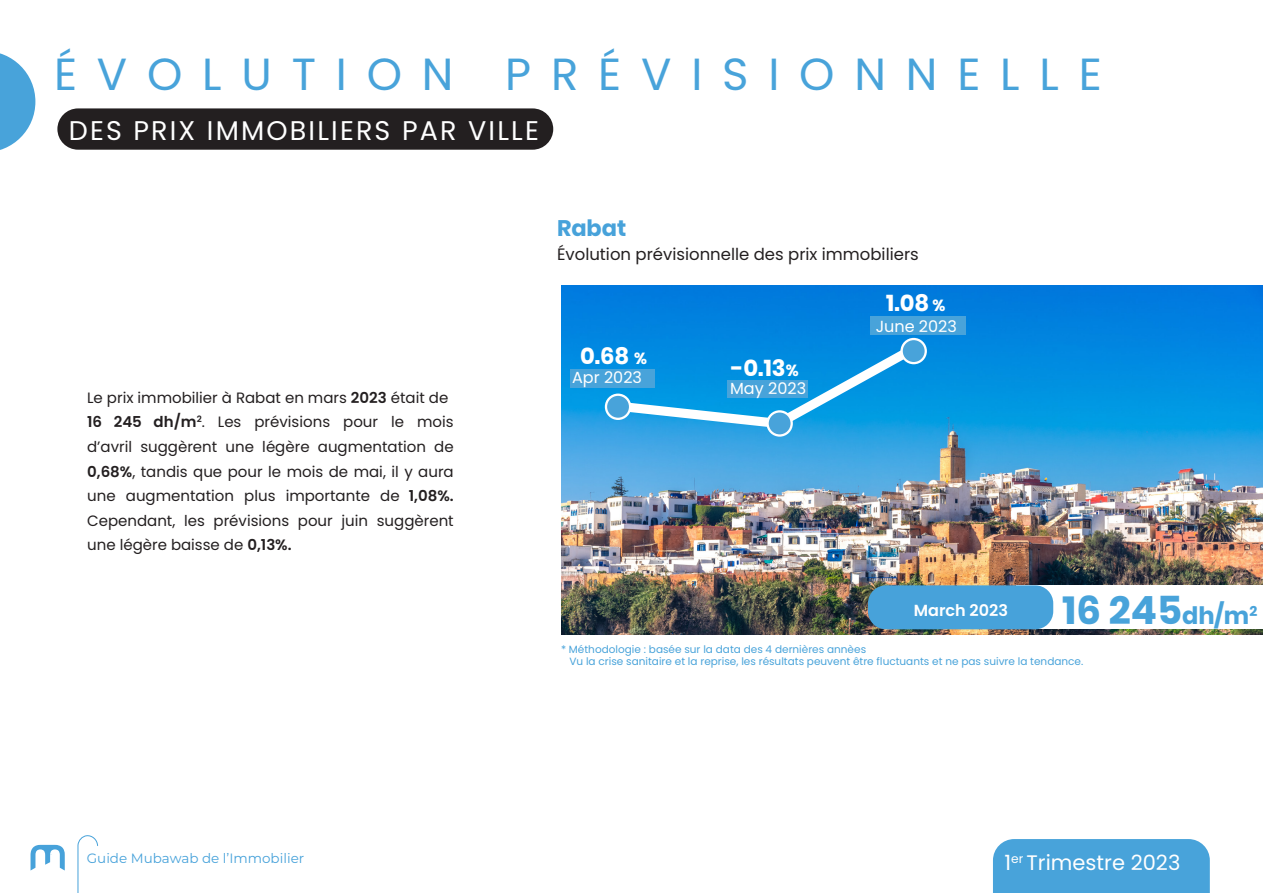
<style>
.page{position:relative;width:1263px;height:893px;background:#fff}
.page>*{position:absolute;margin:0;border:0;box-sizing:border-box;transform-origin:0 0}
.t1{font:45px "Poppins";letter-spacing:.44em;color:#48a3da}
.t2{font:700 39px "Poppins";color:#48a3da}
.t3{font:27px "Poppins";letter-spacing:.08em;color:#fff}
.t4{font:700 22.95px "Poppins";color:#fff}
.t5{font:700 22.5px "Poppins";color:#47a2da}
.t6{font:21px "Poppins";color:#fff}
.t7{font:16.5px "Poppins";color:#231f20}
.t8{font:16.05px "Poppins";color:#fff}
.t9{font:600 16.05px "Poppins";color:#fff}
.t10{font:15px/24.6px "Poppins";color:#231f20;text-align:justify}
.t11{font:13.5px "Montserrat";color:#47a2da}
.t12{font:10.5px "Poppins";color:#48a3da}
.s1{font-weight:600}
.s2{font-size:16.05px}
.s3{font-size:24px}
</style>
<div class="page">
<div style="left:993px;top:839px;width:217px;height:54px;background:#48a3da"></div>
<svg style="left:31px;top:845px;width:34px;height:25px"></svg>
<svg style="left:77px;top:835px;width:21px;height:58px"></svg>
<img style="left:561px;top:286px;width:702px;height:348px">
<svg style="left:0;top:53px;width:35px;height:97px"></svg>
<svg style="left:614px;top:339px;width:307px;height:94px;background:#1d9de3"></svg>
<svg style="left:767px;top:411px;width:25px;height:24px"></svg>
<div style="left:766px;top:410px;width:27px;height:27px;border:2px solid #fff;border-radius:50%"></div>
<div style="left:606px;top:395px;width:24px;height:24px;background:#48a3da;border-radius:50%"></div>
<div style="left:605px;top:394px;width:26px;height:26px;border:2px solid #fff;border-radius:50%"></div>
<div style="left:902px;top:339px;width:24px;height:24px;background:#48a3da;border-radius:50%"></div>
<div style="left:900px;top:338px;width:27px;height:26px;border:2px solid #fff;border-radius:50%"></div>
<div style="left:1016px;top:585px;width:247px;height:44px;background:#fff"></div>
<div style="left:868px;top:585px;width:185px;height:44px;background:#47a2da;border-radius:18px"></div>
<div style="left:570px;top:369px;width:85px;height:18px;background:#48a3da"></div>
<div style="left:870px;top:316px;width:96px;height:19px;background:#48a3da"></div>
<div style="left:728px;top:381px;width:80px;height:17px;background:#48a3da"></div>
<div style="left:57px;top:108px;width:496px;height:42px;background:#231f20;border-radius:21px"></div>
<p class="t1" style="left:54px;top:48px;width:1049px">ÉVOLUTION PRÉVISIONNELLE</p>
<p class="t3" style="left:69px;top:115px;width:472px">DES PRIX IMMOBILIERS PAR VILLE</p>
<p class="t10" style="left:87px;top:385px;width:363px">Le prix immobilier à Rabat en mars <span class="s1">2023</span> était de</p>
<p class="t10" style="left:87px;top:410px;width:368px"><span class="s1">16 245 dh/m</span><sup>2</sup>. Les prévisions pour le mois d’avril suggèrent une légère augmentation de <span class="s1">0,68%</span>, tandis que pour le mois de mai, il y aura une augmentation plus importante de <span class="s1">1,08%.<br></span>Cependant, les prévisions pour juin suggèrent une légère baisse de <span class="s1">0,13%.</span></p>
<p class="t5" style="left:557px;top:215px;width:71px">Rabat</p>
<p class="t7" style="left:557px;top:245px;width:363px">Évolution prévisionnelle des prix immobiliers</p>
<p class="t4" style="left:580px;top:343px;width:68px">0.68 <span class="s2">%</span></p>
<p class="t8" style="left:572px;top:368px;width:71px">Apr 2023</p>
<p class="t4" style="left:731px;top:355px;width:69px">-0.13<span class="s2">%</span></p>
<p class="t8" style="left:730px;top:379px;width:77px">May 2023</p>
<p class="t4" style="left:886px;top:290px;width:61px">1.08 <span class="s2">%</span></p>
<p class="t8" style="left:876px;top:317px;width:83px">June 2023</p>
<p class="t9" style="left:914px;top:601px;width:96px">March 2023</p>
<p class="t2" style="left:1062px;top:587px;width:196px">16 245<span class="s3">dh/m</span><sup>2</sup></p>
<p class="t12" style="left:561px;top:643px;width:307px">* Méthodologie : basée sur la data des 4 dernières annèes</p>
<p class="t12" style="left:569px;top:655px;width:515px">Vu la crise sanitaire et la reprise, les résultats peuvent être fluctuants et ne pas suivre la tendance.</p>
<p class="t11" style="left:87px;top:849px;width:219px">Guide Mubawab de l’Immobilier</p>
<h3 class="t6" style="left:1004px;top:850px;width:177px">1<sup>er</sup> Trimestre 2023</h3>
</div>
